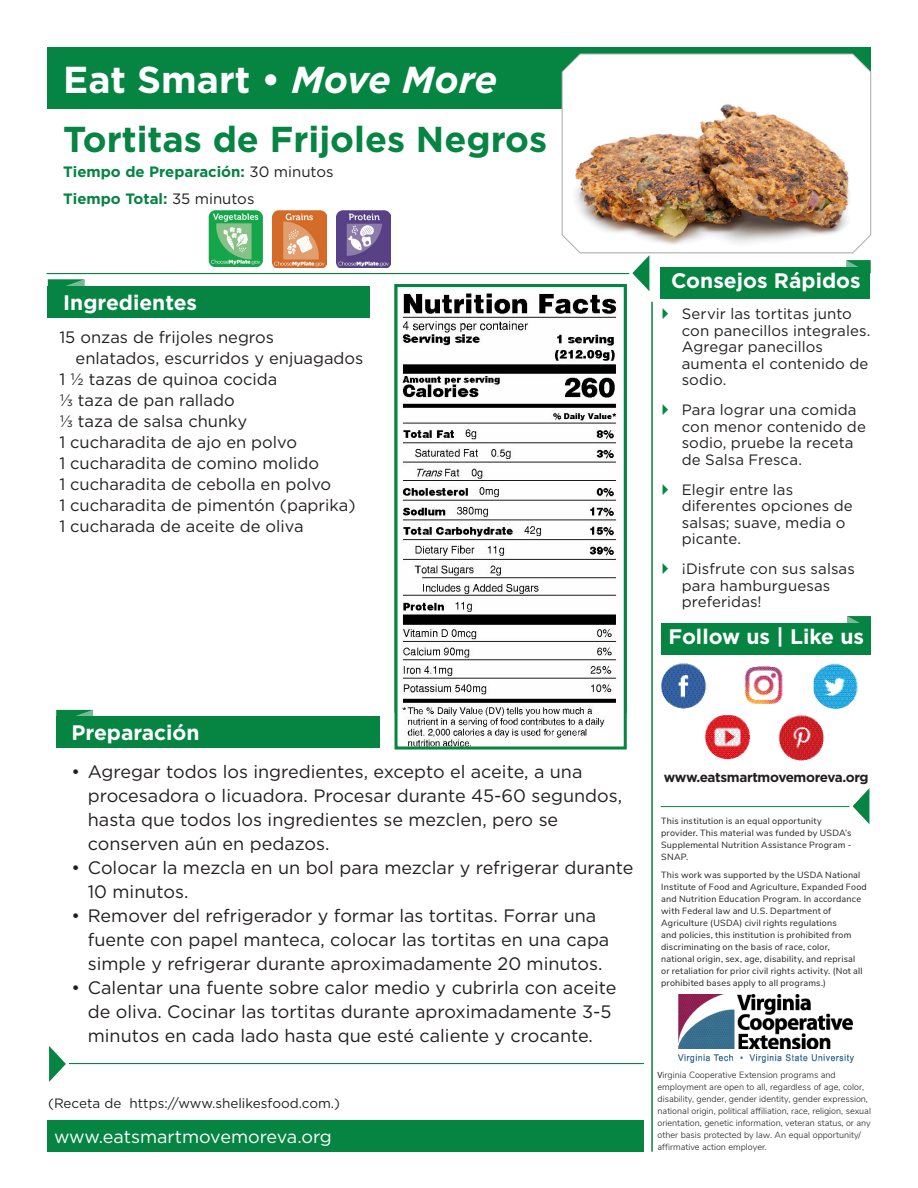
<style>
.page{position:relative;width:918px;height:1188px;background:#fff}
.page>*{position:absolute;margin:0;border:0;box-sizing:border-box;transform-origin:0 0}
.t1{font:700 37.5px "Gotham";color:#fff}
.t2{font:700 36px "Gotham";color:#058442}
.Recipie_titles{font:700 21px "Gotham";color:#fff}
.t3{font:18px/24px "Gotham";color:#231f20}
.t4{font:18px "Gotham";color:#fff}
.t5{font:18px "Gotham";letter-spacing:-.02em;color:#fff}
.Text{font:16.5px "Gotham";color:#231f20}
.Quick_Tips_Text{font:15px/16.5px "Gotham";letter-spacing:.005em;color:#231f20}
.t6{font:700 15px "Gotham";color:#058442}
.t7{font:13.5px "Gotham";color:#231f20}
.t8{font:700 13.5px "Gotham";letter-spacing:-.025em;color:#231f20}
.t9{font:9px/12px "Nunito Sans";letter-spacing:.025em;color:#231f20}
.t10{font:300 9px/12px "Nunito Sans";color:#231f20}
.s1{font-style:italic}
.s2{font-weight:400;color:#231f20}
.s3{font-family:"Myriad Pro";font-weight:400}
</style>
<div class="page">
<div style="left:47px;top:47px;width:824px;height:62px;background:#058442"></div>
<svg style="left:48px;top:279px;width:37px;height:7px"></svg>
<div style="left:48px;top:286px;width:322px;height:31px;background:#058442"></div>
<img style="left:661px;top:663px;width:46px;height:46px;border-radius:23px">
<img style="left:705px;top:715px;width:45px;height:45px">
<img style="left:744px;top:666px;width:39px;height:38px">
<img style="left:814px;top:663px;width:44px;height:46px">
<img style="left:778px;top:715px;width:46px;height:46px">
<svg style="left:847px;top:616px;width:24px;height:7px"></svg>
<div style="left:661px;top:623px;width:210px;height:31px;background:#058442"></div>
<svg style="left:853px;top:788px;width:17px;height:36px"></svg>
<hr style="left:661px;top:806px;width:188px;height:1px;background:#058442">
<div style="left:47px;top:1121px;width:597px;height:31px;background:#058442"></div>
<hr style="left:652px;top:302px;width:1px;height:850px;background:#058442">
<svg style="left:629px;top:255px;width:22px;height:36px"></svg>
<hr style="left:46px;top:273px;width:583px;height:1px;background:#058442">
<svg style="left:56px;top:710px;width:37px;height:7px"></svg>
<div style="left:56px;top:717px;width:323px;height:31px;background:#058442"></div>
<img style="left:561px;top:53px;width:311px;height:201px">
<svg style="left:846px;top:260px;width:24px;height:7px"></svg>
<div style="left:661px;top:267px;width:209px;height:31px;background:#058442"></div>
<img style="left:273px;top:211px;width:54px;height:57px">
<img style="left:209px;top:211px;width:54px;height:56px">
<svg style="left:49px;top:1046px;width:17px;height:36px"></svg>
<hr style="left:69px;top:1063px;width:575px;height:1px;background:#058442">
<img style="left:402px;top:293px;width:215px;height:453px">
<div style="left:395px;top:284px;width:232px;height:466px;border:3px solid #058442"></div>
<img style="left:337px;top:211px;width:54px;height:57px">
<img style="left:678px;top:995px;width:175px;height:68px">
<h1 class="t1" style="left:63px;top:55px;width:436px">Eat Smart • <span class="s1">Move More</span></h1>
<p class="t2" style="left:63px;top:116px;width:486px">Tortitas de Frijoles Negros</p>
<p class="t6" style="left:63px;top:161px;width:272px">Tiempo de Preparación: <span class="s2">30 minutos</span></p>
<p class="t6" style="left:63px;top:188px;width:193px">Tiempo Total: <span class="s2">35 minutos</span></p>
<p class="Recipie_titles" style="left:63px;top:288px;width:135px">Ingredientes</p>
<p class="Text" style="left:59px;top:326px;width:216px">15 onzas de frijoles negros</p>
<p class="Text" style="left:76px;top:347px;width:289px">enlatados, escurridos y enjuagados</p>
<p class="Text" style="left:59px;top:368px;width:220px">1 1/2 tazas de quinoa cocida</p>
<p class="Text" style="left:59px;top:389px;width:177px">1/3 taza de pan rallado</p>
<p class="Text" style="left:59px;top:410px;width:189px">1/3 taza de salsa chunky</p>
<p class="Text" style="left:59px;top:431px;width:239px">1 cucharadita de ajo en polvo</p>
<p class="Text" style="left:59px;top:452px;width:261px">1 cucharadita de comino molido</p>
<p class="Text" style="left:59px;top:473px;width:273px">1 cucharadita de cebolla en polvo</p>
<p class="Text" style="left:59px;top:494px;width:298px">1 cucharadita de pimentón (paprika)</p>
<p class="Text" style="left:59px;top:515px;width:246px">1 cucharada de aceite de oliva</p>
<p class="Recipie_titles" style="left:671px;top:267px;width:191px">Consejos Rápidos</p>
<p class="Recipie_titles" style="left:710px;top:267px;width:114px">Quick Tips</p>
<p class="Quick_Tips_Text" style="left:682px;top:305px;width:190px">Servir las tortitas junto con panecillos integrales.<br>Agregar panecillos aumenta el contenido de sodio.</p>
<p class="Quick_Tips_Text" style="left:682px;top:401px;width:186px">Para lograr una comida con menor contenido de sodio, pruebe la receta de Salsa Fresca.</p>
<p class="Quick_Tips_Text" style="left:682px;top:481px;width:173px">Elegir entre las diferentes opciones de salsas; suave, media o picante.</p>
<p class="Quick_Tips_Text" style="left:682px;top:560px;width:175px">¡Disfrute con sus salsas para hamburguesas preferidas!</p>
<p class="Recipie_titles" style="left:669px;top:622px;width:197px">Follow us | Like us</p>
<p class="Recipie_titles" style="left:72px;top:719px;width:130px">Preparación</p>
<p class="t3" style="left:88px;top:759px;width:536px;text-indent:-16px">• Agregar todos los ingredientes, excepto el aceite, a una procesadora o licuadora. Procesar durante 45-60 segundos, hasta que todos los ingredientes se mezclen, pero se conserven aún en pedazos.</p>
<p class="t3" style="left:88px;top:855px;width:547px;text-indent:-16px">• Colocar la mezcla en un bol para mezclar y refrigerar durante<br>10 minutos.</p>
<p class="t3" style="left:88px;top:903px;width:523px;text-indent:-16px">• Remover del refrigerador y formar las tortitas. Forrar una fuente con papel manteca, colocar las tortitas en una capa simple y refrigerar durante aproximadamente 20 minutos.</p>
<p class="t3" style="left:88px;top:975px;width:530px;text-indent:-16px">• Calentar una fuente sobre calor medio y cubrirla con aceite de oliva. Cocinar las tortitas durante aproximadamente 3-5 minutos en cada lado hasta que esté caliente y crocante.</p>
<p class="t7" style="left:48px;top:1094px;width:293px">(Receta de https://www.shelikesfood.com.)</p>
<p class="t4" style="left:54px;top:1125px;width:279px">www.eatsmartmovemoreva.org</p>
<p class="t5" style="left:182px;top:1125px;width:134px">ovemoreva.org</p>
<p class="t8" style="left:664px;top:769px;width:206px">www.eatsmartmovemoreva.org</p>
<p class="t9" style="left:661px;top:814px;width:192px">This institution is an equal opportunity provider. This material was funded by USDA’s Supplemental Nutrition Assistance Program - SNAP.</p>
<p class="t9" style="left:661px;top:869px;width:207px">This work was supported by the USDA National Institute of Food and Agriculture, Expanded Food and Nutrition Education Program. In accordance with Federal law and U.S. Department of Agriculture (USDA) civil rights regulations<br>and policies, this institution is prohibited from discriminating on the basis of race, color,<br>national origin, sex, age, disability, and reprisal<br>or retaliation for prior civil rights activity. (Not all prohibited bases apply to all programs.)</p>
<p class="t10" style="left:658px;top:1068px;width:215px"><span class="s3">V</span>irginia Cooperative Extension programs and employment are open to all, regardless of age, color, disability, gender, gender identity, gender expression, national origin, political affiliation, race, religion, sexual orientation, genetic information, veteran status, or any other basis protected by law. An equal opportunity/ affirmative action employer.</p>
</div>
